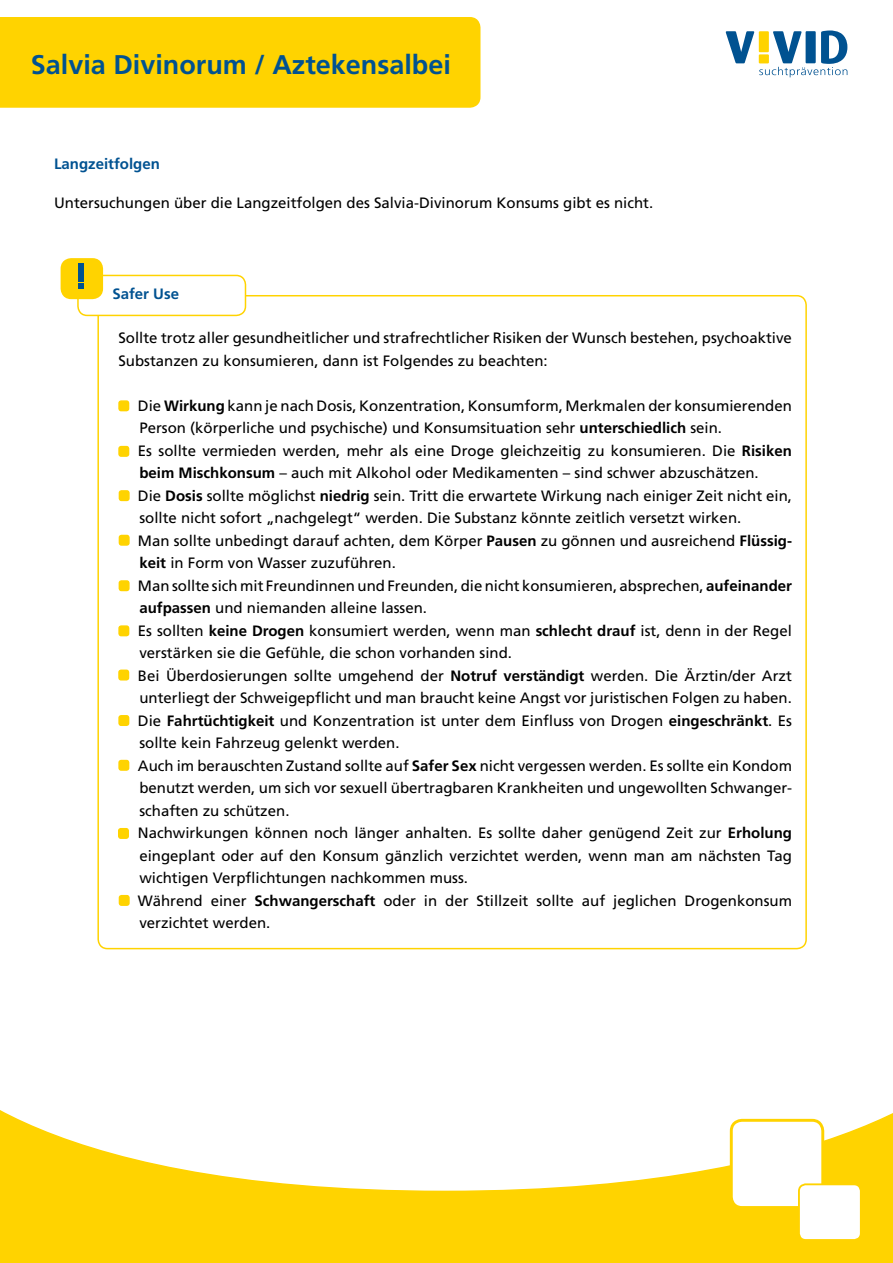
<style>
.page{position:relative;width:893px;height:1263px;background:#fff}
.page>*{position:absolute;margin:0;border:0;box-sizing:border-box;transform-origin:0 0}
.t1{font:700 27px "Frutiger LT Std";color:#005291}
.t2{font:15px/22.5px "Frutiger LT Std";color:#000}
.t3{font:700 15px "Frutiger LT Std";color:#005291}
.s1{font-weight:700}
</style>
<div class="page">
<svg style="left:0;top:1110px;width:893px;height:153px"></svg>
<div style="left:731px;top:1120px;width:92px;height:87px;background:#fff;border-radius:11px"></div>
<div style="left:730px;top:1119px;width:94px;height:90px;border:3px solid #ffd300;border-radius:11px"></div>
<div style="left:799px;top:1184px;width:62px;height:56px;background:#fff;border-radius:7px"></div>
<div style="left:798px;top:1183px;width:64px;height:58px;border:2px solid #ffd300;border-radius:7px"></div>
<div style="left:0;top:17px;width:480px;height:91px;background:#ffd300"></div>
<svg style="left:726px;top:31px;width:121px;height:46px"></svg>
<div style="left:759px;top:54px;width:10px;height:9px;background:#ffd300"></div>
<div style="left:759px;top:31px;width:10px;height:21px;background:#ffd300"></div>
<div style="left:119px;top:401px;width:10px;height:10px;background:#ffd300;border-radius:2px"></div>
<div style="left:118px;top:400px;width:11px;height:11px;border:2px solid #ffd300;border-radius:2px"></div>
<div style="left:119px;top:447px;width:10px;height:9px;background:#ffd300;border-radius:2px"></div>
<div style="left:118px;top:446px;width:11px;height:11px;border:2px solid #ffd300;border-radius:2px"></div>
<div style="left:119px;top:535px;width:10px;height:10px;background:#ffd300;border-radius:2px"></div>
<div style="left:119px;top:535px;width:11px;height:11px;border:2px solid #ffd300;border-radius:2px"></div>
<div style="left:119px;top:491px;width:10px;height:9px;background:#ffd300;border-radius:2px"></div>
<div style="left:119px;top:490px;width:11px;height:11px;border:2px solid #ffd300;border-radius:2px"></div>
<div style="left:77px;top:275px;width:169px;height:41px;border:2px solid #ffd300;border-radius:9px"></div>
<div style="left:62px;top:259px;width:40px;height:39px;background:#ffd300;border-radius:9px"></div>
<div style="left:61px;top:258px;width:42px;height:41px;border:3px solid #ffd300;border-radius:9px"></div>
<div style="left:78px;top:263px;width:6px;height:19px;background:#005291"></div>
<svg style="left:78px;top:284px;width:5px;height:5px"></svg>
<div style="left:119px;top:670px;width:9px;height:10px;background:#ffd300;border-radius:2px"></div>
<div style="left:118px;top:669px;width:11px;height:11px;border:2px solid #ffd300;border-radius:2px"></div>
<div style="left:119px;top:626px;width:10px;height:10px;background:#ffd300;border-radius:2px"></div>
<div style="left:118px;top:625px;width:11px;height:11px;border:2px solid #ffd300;border-radius:2px"></div>
<div style="left:119px;top:581px;width:10px;height:9px;background:#ffd300;border-radius:2px"></div>
<div style="left:119px;top:580px;width:11px;height:11px;border:2px solid #ffd300;border-radius:2px"></div>
<div style="left:119px;top:716px;width:10px;height:9px;background:#ffd300;border-radius:2px"></div>
<div style="left:118px;top:715px;width:11px;height:11px;border:2px solid #ffd300;border-radius:2px"></div>
<div style="left:119px;top:760px;width:10px;height:10px;background:#ffd300;border-radius:2px"></div>
<div style="left:118px;top:760px;width:11px;height:11px;border:2px solid #ffd300;border-radius:2px"></div>
<div style="left:119px;top:829px;width:9px;height:9px;background:#ffd300;border-radius:2px"></div>
<div style="left:118px;top:828px;width:11px;height:11px;border:2px solid #ffd300;border-radius:2px"></div>
<div style="left:119px;top:896px;width:10px;height:9px;background:#ffd300;border-radius:2px"></div>
<div style="left:119px;top:895px;width:11px;height:11px;border:2px solid #ffd300;border-radius:2px"></div>
<h1 class="t1" style="left:31px;top:49px;width:422px">Salvia Divinorum / Aztekensalbei</h1>
<p class="t3" style="left:54px;top:155px;width:107px">Langzeitfolgen</p>
<p class="t2" style="left:54px;top:191px;width:601px">Untersuchungen über die Langzeitfolgen des Salvia-Divinorum Konsums gibt es nicht.</p>
<p class="t3" style="left:112px;top:285px;width:68px">Safer Use</p>
<p class="t2" style="left:118px;top:327px;width:675px">Sollte trotz aller gesundheitlicher und strafrechtlicher Risiken der Wunsch bestehen, psychoaktive<br>Substanzen zu konsumieren, dann ist Folgendes zu beachten:</p>
<p class="t2" style="left:138px;top:394px;width:656px">Die <span class="s1">Wirkung</span> kann je nach Dosis, Konzentration, Konsumform, Merkmalen der konsumierenden Person (körperliche und psychische) und Konsumsituation sehr <span class="s1">unterschiedlich</span> sein.<br>Es sollte vermieden werden, mehr als eine Droge gleichzeitig zu konsumieren. Die <span class="s1">Risiken beim Mischkonsum</span> – auch mit Alkohol oder Medikamenten – sind schwer abzuschätzen.<br>Die <span class="s1">Dosis</span> sollte möglichst <span class="s1">niedrig</span> sein. Tritt die erwartete Wirkung nach einiger Zeit nicht ein, sollte nicht sofort „nachgelegt“ werden. Die Substanz könnte zeitlich versetzt wirken.<br>Man sollte unbedingt darauf achten, dem Körper <span class="s1">Pausen</span> zu gönnen und ausreichend <span class="s1">Flüssig&shy;keit</span> in Form von Wasser zuzuführen.<br>Man sollte sich mit Freundinnen und Freunden, die nicht konsumieren, absprechen, <span class="s1">aufeinander aufpassen</span> und niemanden alleine lassen.<br>Es sollten <span class="s1">keine Drogen</span> konsumiert werden, wenn man <span class="s1">schlecht drauf</span> ist, denn in der Regel verstärken sie die Gefühle, die schon vorhanden sind.<br>Bei Überdosierungen sollte umgehend der <span class="s1">Notruf verständigt</span> werden. Die Ärztin/der Arzt unterliegt der Schweigepflicht und man braucht keine Angst vor juristischen Folgen zu haben.<br>Die <span class="s1">Fahrtüchtigkeit</span> und Konzentration ist unter dem Einfluss von Drogen <span class="s1">eingeschränkt</span>. Es sollte kein Fahrzeug gelenkt werden.<br>Auch im berauschten Zustand sollte auf <span class="s1">Safer Sex</span> nicht vergessen werden. Es sollte ein Kondom benutzt werden, um sich vor sexuell übertragbaren Krankheiten und ungewollten Schwanger&shy;schaften zu schützen.<br>Nachwirkungen können noch länger anhalten. Es sollte daher genügend Zeit zur <span class="s1">Erholung </span>eingeplant oder auf den Konsum gänzlich verzichtet werden, wenn man am nächsten Tag wichtigen Verpflichtungen nachkommen muss.<br>Während einer <span class="s1">Schwangerschaft</span> oder in der Stillzeit sollte auf jeglichen Drogenkonsum verzichtet werden.</p>
</div>
